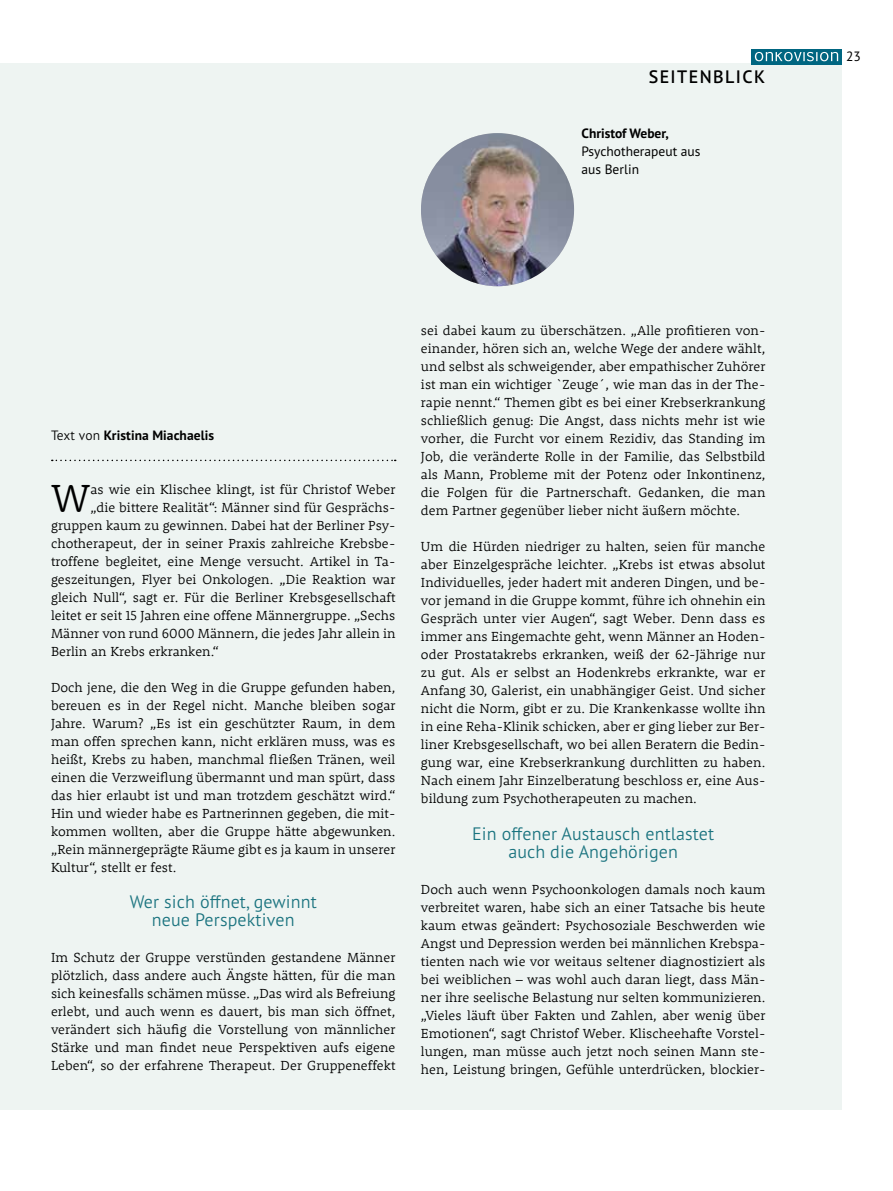
<style>
.page{position:relative;width:893px;height:1191px;background:#fff}
.page>*{position:absolute;margin:0;border:0;box-sizing:border-box;transform-origin:0 0}
.t1{font:300 40.2px "Rooney";color:#000}
.t2{font:300 18px/18px "PT Sans Pro";letter-spacing:.005em;color:#1a737f;text-align:center}
.t3{font:600 18px "PT Sans Pro";letter-spacing:.08em;color:#000}
.t4{font:300 13.5px/18px "Rooney";letter-spacing:.005em;color:#000;text-align:justify}
.t5{font:700 13.5px "PT Sans Pro";letter-spacing:.005em;color:#000}
.t6{font:13.5px/18px "PT Sans Pro";color:#000}
.s1{font-weight:300}
</style>
<div class="page">
<div style="left:0;top:64px;width:842px;height:1046px;background:#eef4f2"></div>
<svg style="left:52px;top:459px;width:344px;height:2px"></svg>
<img style="left:421px;top:133px;width:153px;height:153px;border-radius:77px">
<div style="left:751px;top:49px;width:91px;height:15px;background:#006681"></div>
<svg style="left:755px;top:52px;width:83px;height:9px"></svg>
<h2 class="t3" style="left:649px;top:65px;width:118px">SEITENBLICK</h2>
<p class="t5" style="left:581px;top:124px;width:89px">Christof Weber,</p>
<p class="t6" style="left:581px;top:142px;width:120px">Psychotherapeut aus aus Berlin</p>
<p class="t5" style="left:51px;top:426px;width:165px"><span class="s1">Text von</span> Kristina Miachaelis</p>
<h1 class="t1" style="left:51px;top:472px;width:41px">W</h1>
<p class="t4" style="left:90px;top:480px;width:306px">as wie ein Klischee klingt, ist für Christof Weber</p>
<p class="t4" style="left:90px;top:498px;width:306px">„die bittere Realität“: Männer sind für Gesprächs-</p>
<p class="t4" style="left:51px;top:516px;width:346px">gruppen kaum zu gewinnen. Dabei hat der Berliner Psy-</p>
<p class="t4" style="left:51px;top:534px;width:346px">chotherapeut, der in seiner Praxis zahlreiche Krebsbe-</p>
<p class="t4" style="left:51px;top:552px;width:346px">troffene begleitet, eine Menge versucht. Artikel in Ta-</p>
<p class="t4" style="left:51px;top:570px;width:346px">geszeitungen, Flyer bei Onkologen. „Die Reaktion war</p>
<p class="t4" style="left:51px;top:588px;width:346px">gleich Null“, sagt er. Für die Berliner Krebsgesellschaft</p>
<p class="t4" style="left:51px;top:606px;width:346px">leitet er seit 15 Jahren eine offene Männergruppe. „Sechs</p>
<p class="t4" style="left:51px;top:624px;width:346px">Männer von rund 6000 Männern, die jedes Jahr allein in</p>
<p class="t4" style="left:51px;top:642px;width:169px">Berlin an Krebs erkranken.“</p>
<p class="t4" style="left:51px;top:678px;width:346px">Doch jene, die den Weg in die Gruppe gefunden haben, bereuen es in der Regel nicht. Manche bleiben sogar Jahre. Warum? „Es ist ein geschützter Raum, in dem man offen sprechen kann, nicht erklären muss, was es heißt, Krebs zu haben, manchmal fließen Tränen, weil einen die Verzweiflung übermannt und man spürt, dass das hier erlaubt ist und man trotzdem geschätzt wird.“ Hin und wieder habe es Partnerinnen gegeben, die mit&shy;kommen wollten, aber die Gruppe hätte abgewunken. „Rein männergeprägte Räume gibt es ja kaum in unserer Kultur“, stellt er fest.</p>
<h2 class="t2" style="left:130px;top:892px;width:189px">Wer sich öffnet, gewinnt neue Perspektiven</h2>
<p class="t4" style="left:51px;top:948px;width:346px">Im Schutz der Gruppe verstünden gestandene Männer plötzlich, dass andere auch Ängste hätten, für die man sich keinesfalls schämen müsse. „Das wird als Befreiung erlebt, und auch wenn es dauert, bis man sich öffnet, verändert sich häufig die Vorstellung von männlicher Stärke und man findet neue Perspektiven aufs eigene Leben“, so der erfahrene Therapeut. Der Gruppeneffekt</p>
<p class="t4" style="left:421px;top:321px;width:346px">sei dabei kaum zu überschätzen. „Alle profitieren von&shy;einander, hören sich an, welche Wege der andere wählt, und selbst als schweigender, aber empathischer Zuhörer ist man ein wichtiger `Zeuge´, wie man das in der The&shy;rapie nennt.“ Themen gibt es bei einer Krebserkrankung schließlich genug: Die Angst, dass nichts mehr ist wie vorher, die Furcht vor einem Rezidiv, das Standing im Job, die veränderte Rolle in der Familie, das Selbstbild als Mann, Probleme mit der Potenz oder Inkontinenz, die Folgen für die Partnerschaft. Gedanken, die man dem Partner gegenüber lieber nicht äußern möchte.</p>
<p class="t4" style="left:421px;top:537px;width:346px">Um die Hürden niedriger zu halten, seien für manche aber Einzelgespräche leichter. „Krebs ist etwas absolut Individuelles, jeder hadert mit anderen Dingen, und be&shy;vor jemand in die Gruppe kommt, führe ich ohnehin ein Gespräch unter vier Augen“, sagt Weber. Denn dass es immer ans Eingemachte geht, wenn Männer an Hoden&shy;oder Prostatakrebs erkranken, weiß der 62-Jährige nur zu gut. Als er selbst an Hodenkrebs erkrankte, war er Anfang 30, Galerist, ein unabhängiger Geist. Und sicher nicht die Norm, gibt er zu. Die Krankenkasse wollte ihn in eine Reha-Klinik schicken, aber er ging lieber zur Ber&shy;liner Krebsgesellschaft, wo bei allen Beratern die Bedin&shy;gung war, eine Krebserkrankung durchlitten zu haben.<br>Nach einem Jahr Einzelberatung beschloss er, eine Aus&shy;bildung zum Psychotherapeuten zu machen.</p>
<h2 class="t2" style="left:472px;top:823px;width:243px">Ein offener Austausch entlastet auch die Angehörigen</h2>
<p class="t4" style="left:421px;top:879px;width:346px">Doch auch wenn Psychoonkologen damals noch kaum verbreitet waren, habe sich an einer Tatsache bis heute kaum etwas geändert: Psychosoziale Beschwerden wie Angst und Depression werden bei männlichen Krebspa&shy;tienten nach wie vor weitaus seltener diagnostiziert als bei weiblichen – was wohl auch daran liegt, dass Män&shy;ner ihre seelische Belastung nur selten kommunizieren. „Vieles läuft über Fakten und Zahlen, aber wenig über Emotionen“, sagt Christof Weber. Klischeehafte Vorstel&shy;lungen, man müsse auch jetzt noch seinen Mann ste&shy;hen, Leistung bringen, Gefühle unterdrücken, blockier-</p>
<p class="t6" style="left:846px;top:47px;width:16px">23</p>
</div>
